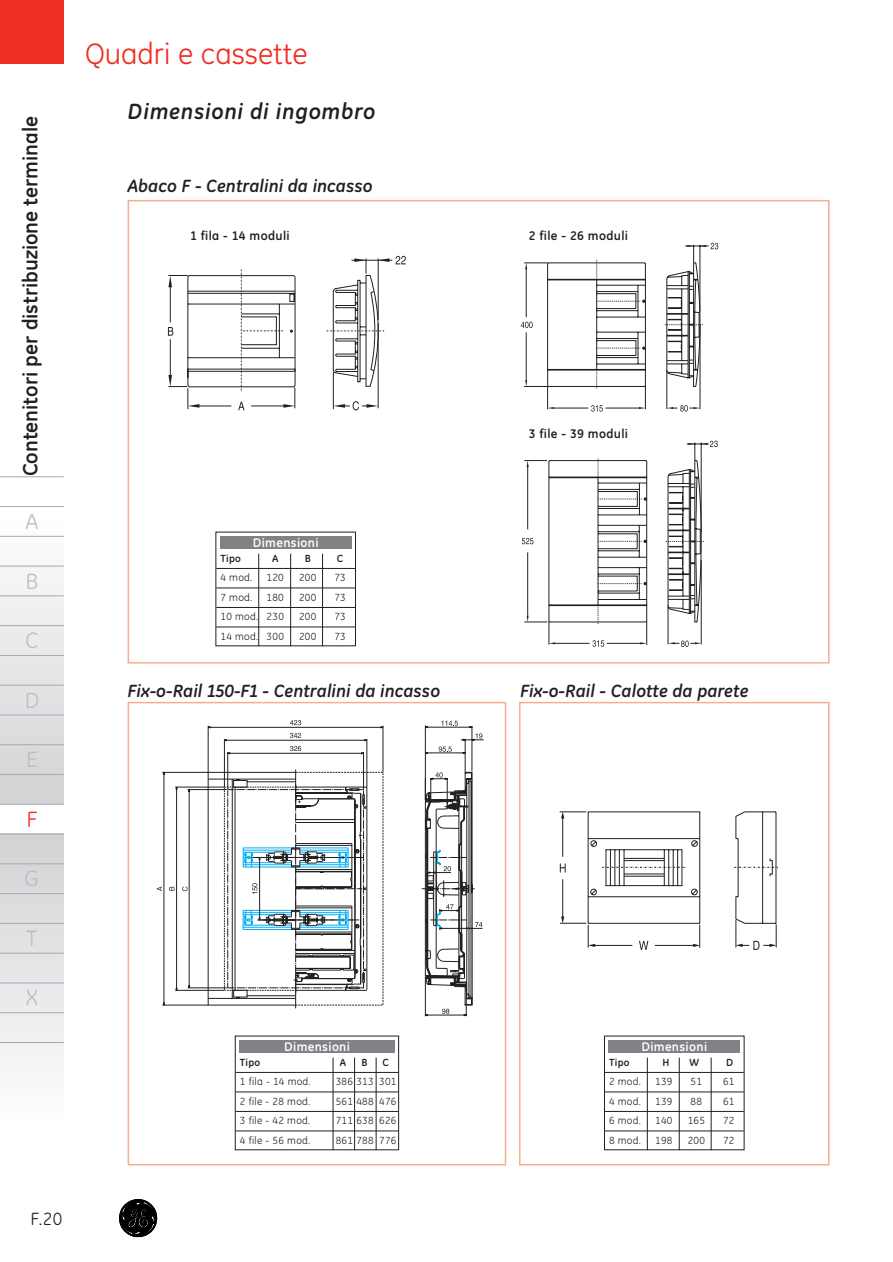
<style>
.page{position:relative;width:893px;height:1262px;background:#fff}
.page>*{position:absolute;margin:0;border:0;box-sizing:border-box;transform-origin:0 0}
.t1{font:30px "GE Inspira";color:#ee2e22}
.t2{font:italic 700 22.5px "GE Inspira";letter-spacing:.025em;color:#231f20}
.t3{font:22.5px "GE Inspira";color:#bcbdc0}
.t4{font:22.5px "GE Inspira";color:#ee2e22}
.t5{font:700 21px "GE Inspira";color:#231f20}
.t6{font:italic 700 18px "GE Inspira";color:#231f20}
.t7{font:18px "GE Inspira";color:#231f20}
.t8{font:700 12.75px "GE Inspira";letter-spacing:.025em;color:#231f20}
.t9{font:700 12.75px "GE Inspira";letter-spacing:.025em;color:#fff}
.t10{font:10.5px "GE Inspira";letter-spacing:.025em;color:#231f20}
.t11{font:700 10.5px "GE Inspira";letter-spacing:.025em;color:#231f20}
</style>
<div class="page">
<svg style="left:127px;top:701px;width:703px;height:465px"></svg>
<div style="left:0;top:519px;width:64px;height:285px;background:linear-gradient(to bottom,#fdfdfd,#d0d2d4)"></div>
<div style="left:0;top:833px;width:64px;height:290px;background:linear-gradient(to bottom,#d0d1d4,#fdfdfd)"></div>
<hr style="left:0;top:476px;width:64px;height:1px;background:#a8a9ad">
<hr style="left:0;top:506px;width:64px;height:1px;background:#a8a9ad">
<hr style="left:0;top:536px;width:64px;height:1px;background:#a8a9ad">
<hr style="left:0;top:566px;width:64px;height:1px;background:#a8a9ad">
<hr style="left:0;top:595px;width:64px;height:1px;background:#a8a9ad">
<hr style="left:0;top:625px;width:64px;height:1px;background:#a8a9ad">
<hr style="left:0;top:655px;width:64px;height:1px;background:#a8a9ad">
<hr style="left:0;top:685px;width:64px;height:1px;background:#a8a9ad">
<hr style="left:0;top:714px;width:64px;height:1px;background:#a8a9ad">
<hr style="left:0;top:744px;width:64px;height:1px;background:#a8a9ad">
<hr style="left:0;top:774px;width:64px;height:1px;background:#a8a9ad">
<hr style="left:0;top:804px;width:64px;height:1px;background:#a8a9ad">
<hr style="left:0;top:833px;width:64px;height:1px;background:#a8a9ad">
<hr style="left:0;top:863px;width:64px;height:1px;background:#a8a9ad">
<hr style="left:0;top:893px;width:64px;height:1px;background:#a8a9ad">
<hr style="left:0;top:923px;width:64px;height:1px;background:#a8a9ad">
<hr style="left:0;top:952px;width:64px;height:1px;background:#a8a9ad">
<hr style="left:0;top:982px;width:64px;height:1px;background:#a8a9ad">
<hr style="left:0;top:1012px;width:64px;height:1px;background:#a8a9ad">
<hr style="left:0;top:1042px;width:64px;height:1px;background:#a8a9ad">
<div style="left:0;top:0;width:64px;height:64px;background:#ee2e22"></div>
<svg style="left:119px;top:1199px;width:39px;height:38px"></svg>
<svg style="left:168px;top:256px;width:238px;height:154px"></svg>
<div style="left:128px;top:200px;width:701px;height:463px;border:2px solid #f8ad8f"></div>
<hr style="left:216px;top:568px;width:139px;height:1px;background:#231f20">
<hr style="left:216px;top:587px;width:139px;height:1px;background:#231f20">
<hr style="left:216px;top:607px;width:139px;height:1px;background:#231f20">
<hr style="left:216px;top:626px;width:139px;height:1px;background:#231f20">
<div style="left:220px;top:536px;width:131px;height:13px;background:#808285"></div>
<hr style="left:258px;top:553px;width:1px;height:93px;background:#231f20">
<hr style="left:290px;top:553px;width:1px;height:93px;background:#231f20">
<hr style="left:322px;top:553px;width:1px;height:93px;background:#231f20">
<svg style="left:521px;top:243px;width:197px;height:168px"></svg>
<svg style="left:521px;top:440px;width:196px;height:207px"></svg>
<svg style="left:162px;top:725px;width:46px;height:280px"></svg>
<svg style="left:157px;top:886px;width:5px;height:5px"></svg>
<svg style="left:169px;top:886px;width:5px;height:4px"></svg>
<svg style="left:182px;top:886px;width:5px;height:5px"></svg>
<svg style="left:208px;top:720px;width:276px;height:296px"></svg>
<div style="left:235px;top:1036px;width:163px;height:113px;background:#fff"></div>
<hr style="left:236px;top:1072px;width:162px;height:1px;background:#231f20">
<hr style="left:236px;top:1091px;width:162px;height:1px;background:#231f20">
<hr style="left:236px;top:1111px;width:162px;height:1px;background:#231f20">
<hr style="left:236px;top:1130px;width:162px;height:1px;background:#231f20">
<div style="left:235px;top:1035px;width:164px;height:115px;border:1px solid #231f20"></div>
<div style="left:239px;top:1040px;width:156px;height:12px;background:#808285"></div>
<hr style="left:333px;top:1057px;width:1px;height:93px;background:#231f20">
<hr style="left:354px;top:1057px;width:1px;height:93px;background:#231f20">
<hr style="left:376px;top:1057px;width:1px;height:93px;background:#231f20">
<svg style="left:559px;top:811px;width:219px;height:139px"></svg>
<hr style="left:624px;top:858px;width:40px;height:1px;background:#231f20">
<hr style="left:624px;top:860px;width:40px;height:1px;background:#231f20">
<hr style="left:624px;top:873px;width:40px;height:1px;background:#231f20">
<hr style="left:624px;top:875px;width:40px;height:1px;background:#231f20">
<div style="left:604px;top:1036px;width:140px;height:113px;background:#fff"></div>
<hr style="left:605px;top:1072px;width:138px;height:1px;background:#231f20">
<hr style="left:605px;top:1091px;width:138px;height:1px;background:#231f20">
<hr style="left:605px;top:1111px;width:138px;height:1px;background:#231f20">
<hr style="left:605px;top:1130px;width:138px;height:1px;background:#231f20">
<div style="left:608px;top:1040px;width:132px;height:12px;background:#808285"></div>
<hr style="left:647px;top:1057px;width:1px;height:93px;background:#231f20">
<hr style="left:679px;top:1057px;width:1px;height:93px;background:#231f20">
<hr style="left:710px;top:1057px;width:1px;height:93px;background:#231f20">
<h3 class="t5" style="left:22px;top:476px;width:362px;rotate:-90deg">Contenitori per distribuzione terminale</h3>
<h2 class="t3" style="left:25px;top:512px;width:14px">A</h2>
<h2 class="t3" style="left:25px;top:572px;width:14px">B</h2>
<h2 class="t3" style="left:25px;top:631px;width:15px">C</h2>
<h2 class="t3" style="left:25px;top:691px;width:16px">D</h2>
<h2 class="t3" style="left:26px;top:750px;width:13px">E</h2>
<h2 class="t4" style="left:26px;top:810px;width:13px">F</h2>
<h2 class="t3" style="left:25px;top:869px;width:16px">G</h2>
<h2 class="t3" style="left:27px;top:929px;width:12px">T</h2>
<h2 class="t3" style="left:26px;top:988px;width:14px">X</h2>
<h1 class="t1" style="left:85px;top:41px;width:224px">Quadri e cassette</h1>
<h2 class="t2" style="left:128px;top:102px;width:249px">Dimensioni di ingombro</h2>
<h3 class="t6" style="left:128px;top:179px;width:246px">Abaco F - Centralini da incasso</h3>
<p class="t8" style="left:190px;top:230px;width:101px">1 fila - 14 moduli</p>
<p class="t8" style="left:529px;top:230px;width:101px">2 file - 26 moduli</p>
<p class="t9" style="left:253px;top:537px;width:67px">Dimensioni</p>
<p class="t11" style="left:220px;top:553px;width:22px">Tipo</p>
<p class="t11" style="left:272px;top:553px;width:8px">A</p>
<p class="t11" style="left:304px;top:553px;width:8px">B</p>
<p class="t11" style="left:337px;top:553px;width:8px">C</p>
<p class="t10" style="left:220px;top:573px;width:33px">4 mod.</p>
<p class="t10" style="left:266px;top:573px;width:19px">120</p>
<p class="t10" style="left:299px;top:573px;width:19px">200</p>
<p class="t10" style="left:334px;top:573px;width:13px">73</p>
<p class="t10" style="left:220px;top:592px;width:33px">7 mod.</p>
<p class="t10" style="left:266px;top:592px;width:19px">180</p>
<p class="t10" style="left:299px;top:592px;width:19px">200</p>
<p class="t10" style="left:334px;top:592px;width:13px">73</p>
<p class="t10" style="left:220px;top:612px;width:65px">10 mod. 230</p>
<p class="t10" style="left:299px;top:612px;width:19px">200</p>
<p class="t10" style="left:334px;top:612px;width:13px">73</p>
<p class="t10" style="left:220px;top:631px;width:65px">14 mod. 300</p>
<p class="t10" style="left:299px;top:631px;width:19px">200</p>
<p class="t10" style="left:334px;top:631px;width:13px">73</p>
<h3 class="t6" style="left:128px;top:683px;width:314px">Fix-o-Rail 150-F1 - Centralini da incasso</h3>
<p class="t8" style="left:529px;top:428px;width:101px">3 file - 39 moduli</p>
<h3 class="t6" style="left:520px;top:683px;width:230px">Fix-o-Rail - Calotte da parete</h3>
<p class="t9" style="left:284px;top:1041px;width:67px">Dimensioni</p>
<p class="t11" style="left:240px;top:1057px;width:22px">Tipo</p>
<p class="t11" style="left:340px;top:1057px;width:8px">A</p>
<p class="t11" style="left:361px;top:1057px;width:8px">B</p>
<p class="t11" style="left:382px;top:1057px;width:8px">C</p>
<p class="t10" style="left:240px;top:1077px;width:72px">1 fila - 14 mod.</p>
<p class="t10" style="left:336px;top:1077px;width:62px">386 313 301</p>
<p class="t10" style="left:240px;top:1096px;width:72px">2 file - 28 mod.</p>
<p class="t10" style="left:336px;top:1096px;width:62px">561 488 476</p>
<p class="t10" style="left:240px;top:1116px;width:72px">3 file - 42 mod.</p>
<p class="t10" style="left:336px;top:1116px;width:62px">711 638 626</p>
<p class="t10" style="left:240px;top:1135px;width:72px">4 file - 56 mod.</p>
<p class="t10" style="left:336px;top:1135px;width:62px">861 788 776</p>
<p class="t9" style="left:641px;top:1041px;width:67px">Dimensioni</p>
<p class="t11" style="left:609px;top:1057px;width:22px">Tipo</p>
<p class="t11" style="left:662px;top:1057px;width:8px">H</p>
<p class="t11" style="left:689px;top:1057px;width:11px">W</p>
<p class="t11" style="left:726px;top:1057px;width:9px">D</p>
<p class="t10" style="left:609px;top:1077px;width:33px">2 mod.</p>
<p class="t10" style="left:655px;top:1077px;width:19px">139</p>
<p class="t10" style="left:690px;top:1077px;width:13px">51</p>
<p class="t10" style="left:723px;top:1077px;width:13px">61</p>
<p class="t10" style="left:609px;top:1096px;width:33px">4 mod.</p>
<p class="t10" style="left:655px;top:1096px;width:19px">139</p>
<p class="t10" style="left:690px;top:1096px;width:13px">88</p>
<p class="t10" style="left:723px;top:1096px;width:13px">61</p>
<p class="t10" style="left:609px;top:1116px;width:33px">6 mod.</p>
<p class="t10" style="left:655px;top:1116px;width:19px">140</p>
<p class="t10" style="left:687px;top:1116px;width:19px">165</p>
<p class="t10" style="left:723px;top:1116px;width:13px">72</p>
<p class="t10" style="left:609px;top:1135px;width:33px">8 mod.</p>
<p class="t10" style="left:655px;top:1135px;width:19px">198</p>
<p class="t10" style="left:687px;top:1135px;width:19px">200</p>
<p class="t10" style="left:723px;top:1135px;width:13px">72</p>
<h3 class="t7" style="left:30px;top:1211px;width:33px">F.20</h3>
</div>
